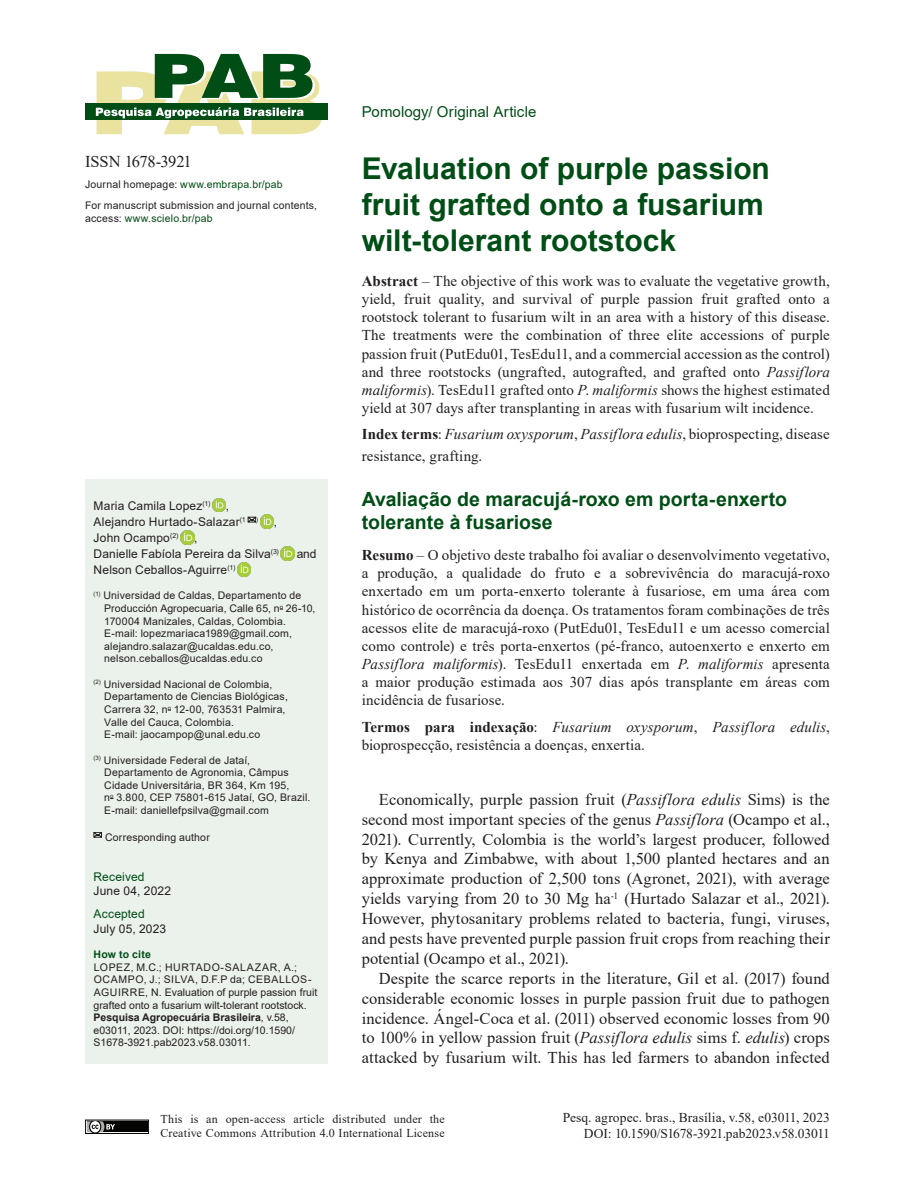
<style>
.page{position:relative;width:915px;height:1191px;background:#fff}
.page>*{position:absolute;margin:0;border:0;box-sizing:border-box;transform-origin:0 0}
.TÍTULO_DO_ARTIGO{font:700 30px/36.2px "Arial";color:#004e16}
.TÍTULO_DO_ABSTRACT{font:700 19.5px/23.5px "Arial";color:#004e16}
.MIOLO{font:16.5px/20px "Times New Roman";letter-spacing:.005em;color:#231f20;text-align:justify}
.ISSNe{font:16.5px "Times New Roman";letter-spacing:-.03em;color:#231f20}
.RESUMO_ABSTRACT{font:15px/18.1px "Times New Roman";letter-spacing:.01em;color:#231f20;text-align:justify}
.SEÇÃO_TIPO_DE_ARTIGO{font:15px "Arial";letter-spacing:.005em;color:#004e16}
.t1{font:13.5px/16.2px "Times New Roman";color:#231f20;text-align:right}
.AUTORES{font:12px/16px "Arial";letter-spacing:.01em;color:#231f20}
.t2{font:12px/14.4px "Times New Roman";letter-spacing:.015em;color:#231f20}
.RECEBIDO_DATA{font:12px "Arial";letter-spacing:.015em;color:#231f20}
.ACEITE_DATA{font:12px "Arial";letter-spacing:.015em;color:#231f20}
.RECEBIDO{font:12px "Arial";letter-spacing:.01em;color:#004e16}
.ACEITE{font:12px "Arial";letter-spacing:.01em;color:#004e16}
.NOTAS_AUTORES{font:10.5px/12.6px "Arial";letter-spacing:.015em;color:#231f20}
.HOW_TO_CITE_TEXTO{font:10.5px/12.6px "Arial";color:#231f20}
.ENDERECO_ELETRONICO{font:10.5px/12.6px "Arial";letter-spacing:.015em;color:#231f20}
.ENDERECO_ELETRONICO-2{font:10.5px "Arial";letter-spacing:.015em;color:#004e16}
.AUTOR_CORRESP{font:10.5px "Arial";letter-spacing:.015em;color:#231f20}
.HOW_TO_CITE{font:700 10.5px "Arial";letter-spacing:.02em;color:#004e16}
.AUTORES-2{font:6.9px "Arial";color:#231f20}
.s1{color:#231f20}
.s2{color:#004e16}
.s3{font-weight:700}
.s4{font-style:italic}
</style>
<div class="page">
<div style="left:85px;top:1119px;width:64px;height:15px;border:1px solid #040503"></div>
<div style="left:87px;top:1121px;width:60px;height:11px;background:#040503"></div>
<svg style="left:85px;top:1119px;width:30px;height:15px"></svg>
<div style="left:85px;top:104px;width:242px;height:16px;background:#004e16"></div>
<svg style="left:96px;top:54px;width:226px;height:80px"></svg>
<div style="left:85px;top:479px;width:242px;height:584px;background:#ebf1eb"></div>
<img style="left:212px;top:498px;width:14px;height:14px">
<svg style="left:248px;top:517px;width:8px;height:5px"></svg>
<img style="left:260px;top:514px;width:14px;height:14px">
<img style="left:180px;top:530px;width:14px;height:14px">
<img style="left:280px;top:546px;width:14px;height:14px">
<img style="left:237px;top:562px;width:14px;height:14px">
<svg style="left:94px;top:832px;width:8px;height:5px"></svg>
<p class="ISSNe" style="left:85px;top:150px;width:108px">ISSN 1678-3921</p>
<p class="ENDERECO_ELETRONICO-2" style="left:85px;top:177px;width:199px"><span class="s1">Journal homepage:</span> www.embrapa.br/pab</p>
<p class="ENDERECO_ELETRONICO" style="left:85px;top:199px;width:233px">For manuscript submission and journal contents, access: <span class="s2">www.scielo.br/pab</span></p>
<p class="AUTORES" style="left:94px;top:497px;width:118px">Maria Camila Lopez<sup>(1)</sup></p>
<p class="AUTORES" style="left:94px;top:497px;width:154px;text-indent:132px">,<br>Alejandro Hurtado-Salazar<sup>(1</sup></p>
<p class="AUTORES-2" style="left:256px;top:515px;width:4px">)</p>
<p class="AUTORES" style="left:274px;top:513px;width:5px">,</p>
<p class="AUTORES" style="left:94px;top:529px;width:86px">John Ocampo<sup>(2)</sup></p>
<p class="AUTORES" style="left:94px;top:529px;width:187px;text-indent:100px">,<br>Danielle Fabíola Pereira da Silva<sup>(3)</sup></p>
<p class="AUTORES" style="left:297px;top:545px;width:21px">and</p>
<p class="AUTORES" style="left:94px;top:561px;width:143px">Nelson Ceballos-Aguirre<sup>(1)</sup></p>
<p class="NOTAS_AUTORES" style="left:104px;top:589px;width:213px;text-indent:-11px"><sup>(1)</sup> Universidad de Caldas, Departamento de Producción Agropecuaria, Calle 65, n<sup>o</sup> 26-10, 170004 Manizales, Caldas, Colombia.<br>E-mail: lopezmariaca1989@gmail.com, alejandro.salazar@ucaldas.edu.co, nelson.ceballos@ucaldas.edu.co</p>
<p class="NOTAS_AUTORES" style="left:104px;top:677px;width:185px;text-indent:-11px"><sup>(2)</sup> Universidad Nacional de Colombia, Departamento de Ciencias Biológicas, Carrera 32, n<sup>o</sup> 12-00, 763531 Palmira, Valle del Cauca, Colombia.<br>E-mail: jaocampop@unal.edu.co</p>
<p class="NOTAS_AUTORES" style="left:104px;top:753px;width:207px;text-indent:-11px"><sup>(3)</sup> Universidade Federal de Jataí, Departamento de Agronomia, Câmpus Cidade Universitária, BR 364, Km 195,<br>n<sup>o</sup> 3.800, CEP 75801-615 Jataí, GO, Brazil.<br>E-mail: daniellefpsilva@gmail.com</p>
<p class="AUTOR_CORRESP" style="left:105px;top:830px;width:106px">Corresponding author</p>
<p class="RECEBIDO" style="left:94px;top:868px;width:52px">Received</p>
<p class="RECEBIDO_DATA" style="left:94px;top:883px;width:79px">June 04, 2022</p>
<p class="ACEITE" style="left:94px;top:906px;width:53px">Accepted</p>
<p class="ACEITE_DATA" style="left:94px;top:920px;width:74px">July 05, 2023</p>
<p class="HOW_TO_CITE" style="left:94px;top:947px;width:59px">How to cite</p>
<p class="HOW_TO_CITE_TEXTO" style="left:94px;top:960px;width:225px">LOPEZ, M.C.; HURTADO-SALAZAR, A.; OCAMPO, J.; SILVA, D.F.P da; CEBALLOS-AGUIRRE, N. Evaluation of purple passion fruit grafted onto a fusarium wilt-tolerant rootstock.<br><span class="s3">Pesquisa Agropecuária Brasileira</span>, v.58, e03011, 2023. DOI: https://doi.org/10.1590/ S1678-3921.pab2023.v58.03011.</p>
<p class="SEÇÃO_TIPO_DE_ARTIGO" style="left:361px;top:102px;width:176px">Pomology/ Original Article</p>
<p class="TÍTULO_DO_ARTIGO" style="left:361px;top:151px;width:409px">Evaluation of purple passion fruit grafted onto a fusarium wilt-tolerant rootstock</p>
<p class="RESUMO_ABSTRACT" style="left:361px;top:272px;width:469px"><span class="s3">Abstract</span> – The objective of this work was to evaluate the vegetative growth, yield, fruit quality, and survival of purple passion fruit grafted onto a rootstock tolerant to fusarium wilt in an area with a history of this disease.<br>The treatments were the combination of three elite accessions of purple passion fruit (PutEdu01, TesEdu11, and a commercial accession as the control) and three rootstocks (ungrafted, autografted, and grafted onto <span class="s4">Passiflora maliformis</span>). TesEdu11 grafted onto <span class="s4">P</span>. <span class="s4">maliformis</span> shows the highest estimated yield at 307 days after transplanting in areas with fusarium wilt incidence.</p>
<p class="RESUMO_ABSTRACT" style="left:361px;top:423px;width:469px;line-height:21.8px"><span class="s3">Index terms</span>: <span class="s4">Fusarium oxysporum</span>, <span class="s4">Passiflora edulis</span>, bioprospecting, disease resistance, grafting.</p>
<p class="TÍTULO_DO_ABSTRACT" style="left:361px;top:487px;width:426px">Avaliação de maracujá-roxo em porta-enxerto tolerante à fusariose</p>
<p class="RESUMO_ABSTRACT" style="left:361px;top:546px;width:469px"><span class="s3">Resumo</span> – O objetivo deste trabalho foi avaliar o desenvolvimento vegetativo, a produção, a qualidade do fruto e a sobrevivência do maracujá-roxo enxertado em um porta-enxerto tolerante à fusariose, em uma área com histórico de ocorrência da doença. Os tratamentos foram combinações de três acessos elite de maracujá-roxo (PutEdu01, TesEdu11 e um acesso comercial como controle) e três porta-enxertos (pé-franco, autoenxerto e enxerto em <span class="s4">Passiflora maliformis</span>). TesEdu11 enxertada em <span class="s4">P</span>. <span class="s4">maliformis</span> apresenta a maior produção estimada aos 307 dias após transplante em áreas com incidência de fusariose.</p>
<p class="RESUMO_ABSTRACT" style="left:361px;top:717px;width:469px"><span class="s3">Termos para indexação</span>: <span class="s4">Fusarium oxysporum</span>, <span class="s4">Passiflora edulis</span>, bioprospecção, resistência a doenças, enxertia.</p>
<p class="MIOLO" style="left:361px;top:788px;width:469px;text-indent:17px">Economically, purple passion fruit (<span class="s4">Passiflora edulis</span> Sims) is the second most important species of the genus <span class="s4">Passiflora</span> (Ocampo et al., 2021). Currently, Colombia is the world’s largest producer, followed by Kenya and Zimbabwe, with about 1,500 planted hectares and an approximate production of 2,500 tons (Agronet, 2021), with average yields varying from 20 to 30 Mg ha<sup>-1</sup> (Hurtado Salazar et al., 2021).<br>However, phytosanitary problems related to bacteria, fungi, viruses, and pests have prevented purple passion fruit crops from reaching their potential (Ocampo et al., 2021).</p>
<p class="MIOLO" style="left:361px;top:967px;width:469px;text-indent:17px">Despite the scarce reports in the literature, Gil et al. (2017) found considerable economic losses in purple passion fruit due to pathogen incidence. Ángel-Coca et al. (2011) observed economic losses from 90 to 100% in yellow passion fruit (<span class="s4">Passiflora edulis</span> sims f. <span class="s4">edulis</span>) crops attacked by fusarium wilt. This has led farmers to abandon infected</p>
<p class="t2" style="left:160px;top:1111px;width:286px">This is an open-access article distributed under the<br>Creative Commons Attribution 4.0 International License</p>
<p class="t1" style="left:562px;top:1109px;width:268px">Pesq. agropec. bras., Brasília, v.58, e03011, 2023<br>DOI: 10.1590/S1678-3921.pab2023.v58.03011</p>
</div>
